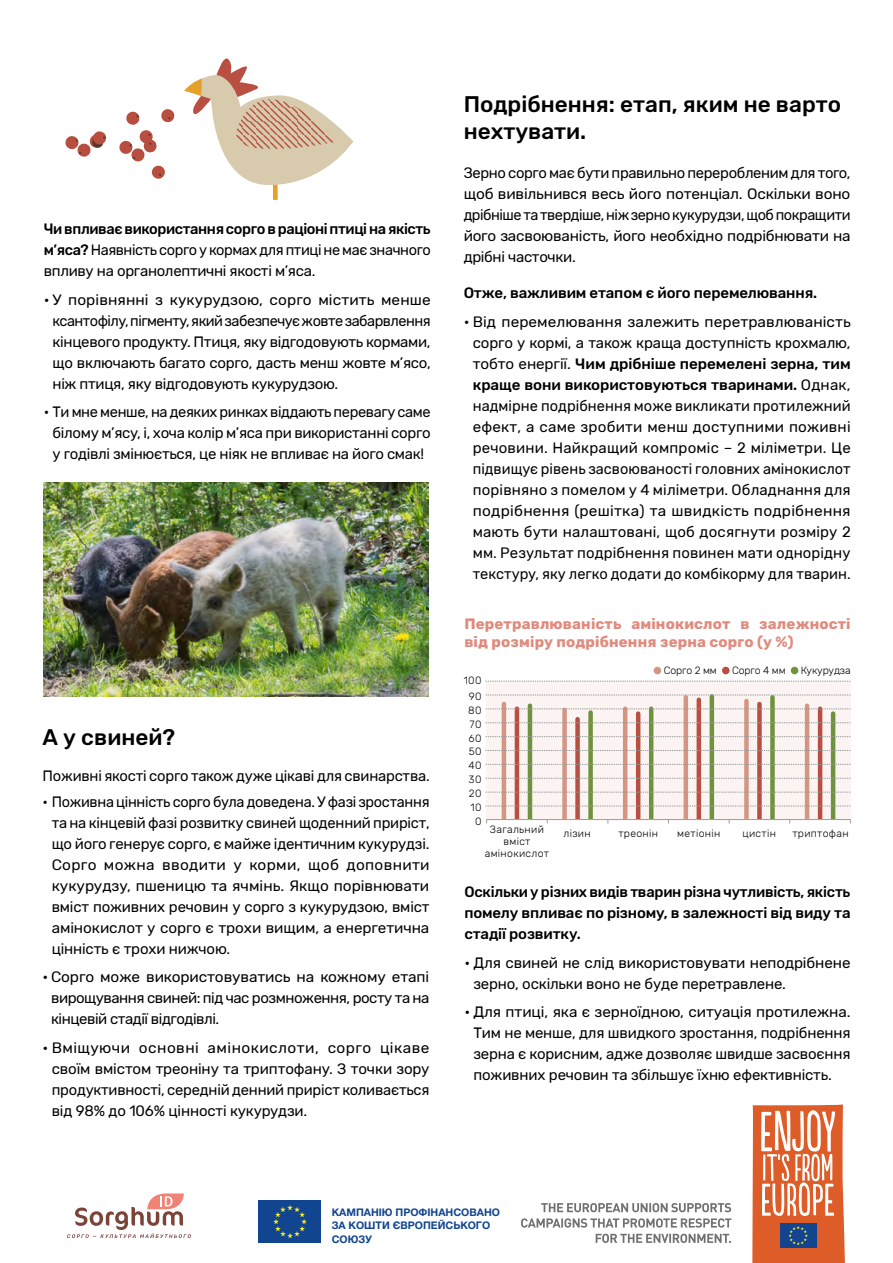
<style>
.page{position:relative;width:893px;height:1263px;background:#fff}
.page>*{position:absolute;margin:0;border:0;box-sizing:border-box;transform-origin:0 0}
.t1{font:500 22.5px/27px "Rubik";color:#000}
.t2{font:15px/21px "Rubik";letter-spacing:-.015em;color:#000;text-align:justify}
.t3{font:500 15px/21px "Rubik";letter-spacing:-.01em;color:#000;text-align:justify}
.t4{font:700 15px/18px "Rubik";letter-spacing:.01em;color:#e08b7d}
.t5{font:300 10.5px/13.8px "Rubik";letter-spacing:.03em;color:#000;text-align:center}
.t6{font:700 10.5px/13.5px "Helvetica Neue Cyr";color:#114590}
.t7{font:300 10.5px "Rubik";letter-spacing:-.01em;color:#000}
.s1{font-weight:500}
</style>
<div class="page">
<img style="left:43px;top:482px;width:386px;height:214px">
<svg style="left:65px;top:109px;width:110px;height:70px"></svg>
<svg style="left:184px;top:58px;width:169px;height:142px"></svg>
<svg style="left:752px;top:1104px;width:93px;height:159px"></svg>
<svg style="left:596px;top:1234px;width:135px;height:9px"></svg>
<svg style="left:521px;top:1218px;width:210px;height:9px"></svg>
<svg style="left:541px;top:1203px;width:190px;height:9px"></svg>
<svg style="left:67px;top:1193px;width:124px;height:45px"></svg>
<div style="left:259px;top:1201px;width:62px;height:42px;background:#114590"></div>
<svg style="left:273px;top:1205px;width:34px;height:33px"></svg>
<div style="left:486px;top:681px;width:365px;height:138px;background:#fcf4f2"></div>
<hr style="left:515px;top:709px;width:4px;height:119px;background:#b94f41">
<hr style="left:528px;top:706px;width:4px;height:122px;background:#6f923e">
<hr style="left:502px;top:704px;width:4px;height:124px;background:#d49583">
<div style="left:575px;top:719px;width:5px;height:109px;background:#b94f41"></div>
<div style="left:588px;top:712px;width:5px;height:116px;background:#6f923e"></div>
<div style="left:562px;top:710px;width:5px;height:118px;background:#d49583"></div>
<hr style="left:636px;top:714px;width:4px;height:114px;background:#b94f41">
<hr style="left:649px;top:709px;width:4px;height:119px;background:#6f923e">
<hr style="left:623px;top:709px;width:4px;height:119px;background:#d49583">
<hr style="left:697px;top:700px;width:4px;height:128px;background:#b94f41">
<hr style="left:710px;top:696px;width:4px;height:132px;background:#6f923e">
<hr style="left:684px;top:697px;width:4px;height:131px;background:#d49583">
<div style="left:757px;top:704px;width:5px;height:124px;background:#b94f41"></div>
<div style="left:770px;top:697px;width:5px;height:131px;background:#6f923e"></div>
<div style="left:744px;top:701px;width:5px;height:127px;background:#d49583"></div>
<hr style="left:818px;top:709px;width:4px;height:119px;background:#b94f41">
<hr style="left:831px;top:714px;width:4px;height:114px;background:#6f923e">
<hr style="left:805px;top:706px;width:4px;height:122px;background:#d49583">
<div style="left:464px;top:820px;width:387px;height:30px;background:#fff"></div>
<div style="left:654px;top:667px;width:7px;height:7px;background:#d49583;border-radius:50%"></div>
<div style="left:722px;top:667px;width:8px;height:7px;background:#b94f41;border-radius:50%"></div>
<div style="left:791px;top:667px;width:7px;height:7px;background:#6f923e;border-radius:50%"></div>
<hr style="left:486px;top:819px;width:365px;height:1px;background:#9d9d9c">
<svg style="left:485px;top:681px;width:366px;height:1px"></svg>
<svg style="left:485px;top:695px;width:366px;height:1px"></svg>
<svg style="left:485px;top:709px;width:366px;height:1px"></svg>
<svg style="left:485px;top:722px;width:366px;height:1px"></svg>
<svg style="left:485px;top:736px;width:366px;height:1px"></svg>
<svg style="left:485px;top:750px;width:366px;height:1px"></svg>
<svg style="left:485px;top:764px;width:366px;height:1px"></svg>
<svg style="left:485px;top:778px;width:366px;height:1px"></svg>
<svg style="left:485px;top:792px;width:366px;height:1px"></svg>
<svg style="left:485px;top:806px;width:366px;height:1px"></svg>
<p class="t2" style="left:44px;top:219px;width:388px"><span class="s1">Чи впливає використання сорго в раціоні птиці на якість м’яса?</span> Наявність сорго у кормах для птиці не має значного впливу на органолептичні якості м’яса.</p>
<p class="t2" style="left:53px;top:289px;width:380px;text-indent:-9px">• У порівнянні з кукурудзою, сорго містить менше ксантофілу, пігменту, який забезпечує жовте забарвлення кінцевого продукту. Птиця, яку відгодовують кормами, що включають багато сорго, дасть менш жовте м’ясо, ніж птиця, яку відгодовують кукурудзою.</p>
<p class="t2" style="left:44px;top:402px;width:388px;text-align:center">• Ти мне менше, на деяких ринках віддають перевагу саме білому м’ясу, і, хоча колір м’яса при використанні сорго у годівлі змінюється, це ніяк не впливає на його смак!</p>
<h1 class="t1" style="left:43px;top:724px;width:134px">А у свиней?</h1>
<p class="t2" style="left:43px;top:766px;width:389px">Поживні якості сорго також дуже цікаві для свинарства.</p>
<p class="t2" style="left:52px;top:791px;width:380px;text-indent:-9px">• Поживна цінність сорго була доведена. У фазі зростання та на кінцевій фазі розвитку свиней щоденний приріст, що його генерує сорго, є майже ідентичним кукурудзі.<br>Сорго можна вводити у корми, щоб доповнити кукурудзу, пшеницю та ячмінь. Якщо порівнювати вміст поживних речовин у сорго з кукурудзою, вміст амінокислот у сорго є трохи вищим, а енергетична цінність є трохи нижчою.</p>
<p class="t2" style="left:51px;top:967px;width:380px;text-indent:-9px">• Сорго може використовуватись на кожному етапі вирощування свиней: під час розмноження, росту та на кінцевій стадії відгодівлі.</p>
<p class="t2" style="left:52px;top:1037px;width:379px;text-indent:-9px">• Вміщуючи основні амінокислоти, сорго цікаве своїм вмістом треоніну та триптофану. З точки зору продуктивності, середній денний приріст коливається від 98% до 106% цінності кукурудзи.</p>
<h1 class="t1" style="left:464px;top:91px;width:379px">Подрібнення: етап, яким не варто нехтувати.</h1>
<p class="t2" style="left:464px;top:163px;width:388px">Зерно сорго має бути правильно переробленим для того, щоб вивільнився весь його потенціал. Оскільки воно дрібніше та твердіше, ніж зерно кукурудзи, щоб покращити його засвоюваність, його необхідно подрібнювати на дрібні часточки.</p>
<p class="t3" style="left:464px;top:283px;width:355px">Отже, важливим етапом є його перемелювання.</p>
<p class="t2" style="left:473px;top:311px;width:380px;text-indent:-9px">• Від перемелювання залежить перетравлюваність сорго у кормі, а також краща доступність крохмалю, тобто енергії. <span class="s1">Чим дрібніше перемелені зерна, тим краще вони використовуються тваринами.</span> Однак, надмірне подрібнення може викликати протилежний ефект, а саме зробити менш доступними поживні речовини. Найкращий компроміс – 2 міліметри. Це підвищує рівень засвоюваності головних амінокислот порівняно з помелом у 4 міліметри. Обладнання для подрібнення (решітка) та швидкість подрібнення мають бути налаштовані, щоб досягнути розміру 2 мм. Результат подрібнення повинен мати однорідну текстуру, яку легко додати до комбікорму для тварин.</p>
<p class="t4" style="left:464px;top:615px;width:388px">Перетравлюваність амінокислот в залежності від розміру подрібнення зерна сорго (у %)</p>
<p class="t5" style="left:664px;top:664px;width:55px">Сорго 2 мм</p>
<p class="t5" style="left:732px;top:664px;width:55px">Сорго 4 мм</p>
<p class="t7" style="left:801px;top:665px;width:51px">Кукурудза</p>
<p class="t5" style="left:464px;top:673px;width:19px;line-height:15.9px">100<br>90</p>
<p class="t5" style="left:468px;top:703px;width:15px;text-align:right">80<br>70<br>60<br>50<br>40<br>30<br>20<br>10<br>0</p>
<p class="t5" style="left:485px;top:824px;width:66px;line-height:12px">Загальний вміст амінокислот</p>
<p class="t5" style="left:564px;top:827px;width:29px">лізин</p>
<p class="t5" style="left:618px;top:827px;width:41px">треонін</p>
<p class="t5" style="left:677px;top:827px;width:45px">метіонін</p>
<p class="t5" style="left:742px;top:827px;width:35px">цистін</p>
<p class="t5" style="left:792px;top:827px;width:58px">триптофан</p>
<p class="t3" style="left:464px;top:882px;width:388px">Оскільки у різних видів тварин різна чутливість, якість помелу впливає по різному, в залежності від виду та стадії розвитку.</p>
<p class="t2" style="left:473px;top:952px;width:379px;text-indent:-9px">• Для свиней не слід використовувати неподрібнене зерно, оскільки воно не буде перетравлене.</p>
<p class="t2" style="left:473px;top:1002px;width:379px;text-indent:-9px">• Для птиці, яка є зерноїдною, ситуація протилежна.<br>Тим не менше, для швидкого зростання, подрібнення зерна є корисним, адже дозволяє швидше засвоєння поживних речовин та збільшує їхню ефективність.</p>
<p class="t6" style="left:332px;top:1205px;width:170px">КАМПАНІЮ ПРОФІНАНСОВАНО<br>ЗА КОШТИ ЄВРОПЕЙСЬКОГО<br>СОЮЗУ</p>
</div>
